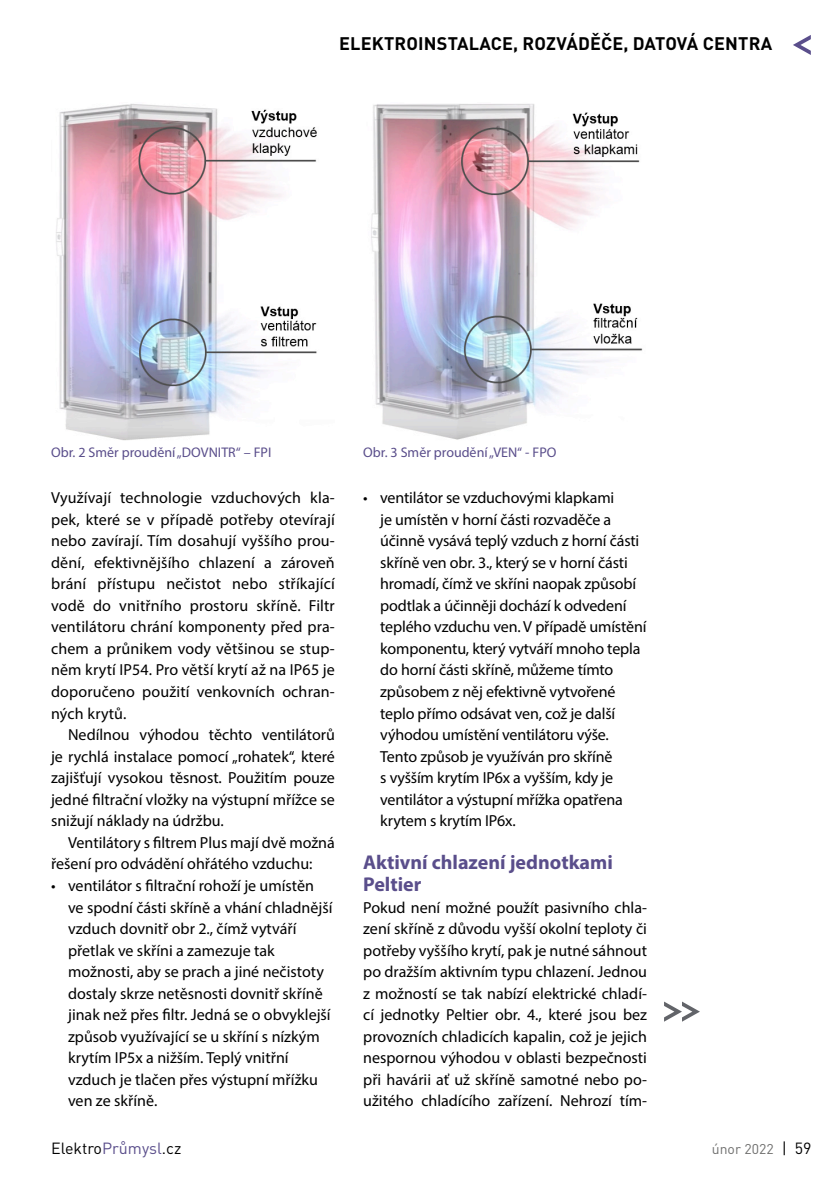
<style>
.page{position:relative;width:840px;height:1191px;background:#fff}
.page>*{position:absolute;margin:0;border:0;box-sizing:border-box;transform-origin:0 0}
.Nadpis{font:700 20px/21.6px "Myriad Pro";color:#5a4e8b}
.t1{font:700 18px "DIN Pro";letter-spacing:.01em;color:#000}
.Text_-_další_odstave{font:16px/21.6px "Myriad Pro";letter-spacing:-.005em;color:#000}
.Text_-_prni_odstavec{font:16px/21.6px "Myriad Pro";color:#000;text-align:justify}
.t2{font:16px "DIN Pro";color:#000}
.popisek_pravy{font:14px "Myriad Pro";color:#5a4e8b}
.t3{font:14px "DIN Pro";color:#6f6f6e}
.s1{color:#5a4e8b}
.s2{font-size:16px;color:#000}
</style>
<div class="page">
<svg style="left:793px;top:35px;width:17px;height:20px"></svg>
<img style="left:56px;top:104px;width:261px;height:337px">
<img style="left:371px;top:104px;width:272px;height:336px">
<svg style="left:664px;top:1001px;width:35px;height:20px"></svg>
<p class="t1" style="left:339px;top:31px;width:434px">ELEKTROINSTALACE, ROZVÁDĚČE, DATOVÁ CENTRA</p>
<p class="popisek_pravy" style="left:51px;top:444px;width:222px">Obr. 2 Směr proudění „DOVNITŘ“ – FPI</p>
<p class="popisek_pravy" style="left:363px;top:444px;width:195px">Obr. 3 Směr proudění „VEN“ - FPO</p>
<p class="Text_-_prni_odstavec" style="left:51px;top:486px;width:285px">Využívají technologie vzduchových kla&shy;pek, které se v případě potřeby otevírají nebo zavírají. Tím dosahují vyššího prou&shy;dění, efektivnějšího chlazení a zároveň brání přístupu nečistot nebo stříkající vodě do vnitřního prostoru skříně. Filtr ventilátoru chrání komponenty před pra&shy;chem a průnikem vody většinou se stup&shy;něm krytí IP54. Pro větší krytí až na IP65 je doporučeno použití venkovních ochran&shy;ných krytů.</p>
<p class="Text_-_další_odstave" style="left:51px;top:723px;width:285px;text-align:justify;text-indent:17px">Nedílnou výhodou těchto ventilátorů je rychlá instalace pomocí „rohatek“, které zajišťují vysokou těsnost. Použitím pouze jedné filtrační vložky na výstupní mřížce se snižují náklady na údržbu.</p>
<p class="Text_-_další_odstave" style="left:51px;top:831px;width:285px;text-indent:17px">Ventilátory s filtrem Plus mají dvě možná řešení pro odvádění ohřátého vzduchu:</p>
<p class="Text_-_další_odstave" style="left:68px;top:874px;width:266px;text-indent:-17px">• ventilátor s filtrační rohoží je umístěn ve spodní části skříně a vhání chladnější vzduch dovnitř obr 2., čímž vytváří přetlak ve skříni a zamezuje tak možnosti, aby se prach a jiné nečistoty dostaly skrze netěsnosti dovnitř skříně jinak než přes filtr. Jedná se o obvyklejší způsob využívající se u skříní s nízkým krytím IP5x a nižším. Teplý vnitřní vzduch je tlačen přes výstupní mřížku ven ze skříně.</p>
<p class="t2" style="left:51px;top:1137px;width:132px">Elektro<span class="s1">Průmysl</span>.cz</p>
<p class="Text_-_další_odstave" style="left:380px;top:486px;width:267px;text-indent:-17px">• ventilátor se vzduchovými klapkami<br>je umístěn v horní části rozvaděče a účinně vysává teplý vzduch z horní části skříně ven obr. 3., který se v horní části hromadí, čímž ve skříni naopak způsobí podtlak a účinněji dochází k odvedení teplého vzduchu ven. V případě umístění komponentu, který vytváří mnoho tepla do horní části skříně, můžeme tímto způsobem z něj efektivně vytvořené teplo přímo odsávat ven, což je další výhodou umístění ventilátoru výše.<br>Tento způsob je využíván pro skříně<br>s vyšším krytím IP6x a vyšším, kdy je ventilátor a výstupní mřížka opatřena krytem s krytím IP6x.</p>
<p class="Nadpis" style="left:363px;top:851px;width:251px">Aktivní chlazení jednotkami<br>Peltier</p>
<p class="Text_-_prni_odstavec" style="left:363px;top:896px;width:285px">Pokud není možné použít pasivního chla&shy;zení skříně z důvodu vyšší okolní teploty či potřeby vyššího krytí, pak je nutné sáhnout po dražším aktivním typu chlazení. Jednou z možností se tak nabízí elektrické chladí&shy;cí jednotky Peltier obr. 4., které jsou bez provozních chladicích kapalin, což je jejich nespornou výhodou v oblasti bezpečnosti při havárii ať už skříně samotné nebo po&shy;užitého chladícího zařízení. Nehrozí tím-</p>
<p class="t3" style="left:711px;top:1139px;width:101px">únor 2022 <span class="s2">| 59</span></p>
</div>
